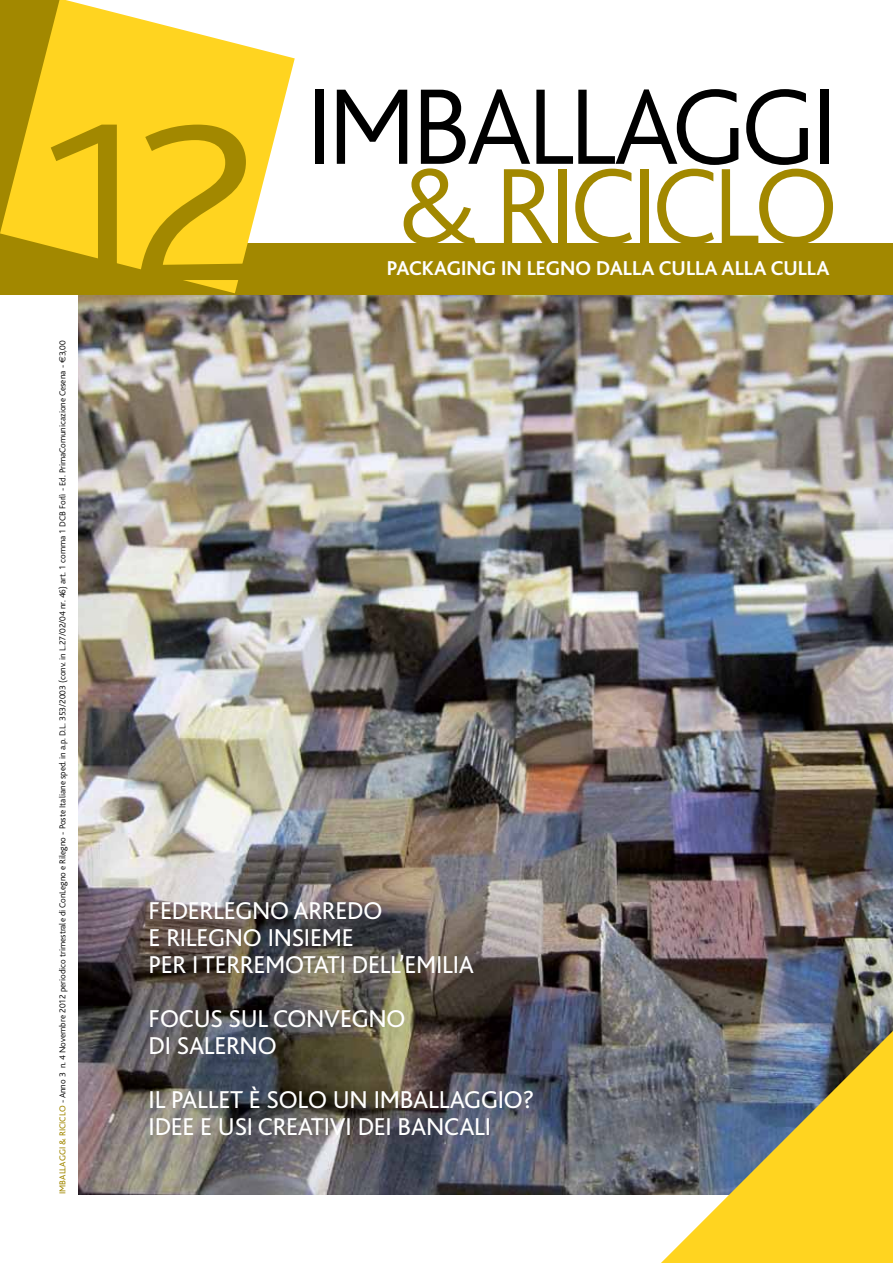
<style>
.page{position:relative;width:893px;height:1263px;background:#fff}
.page>*{position:absolute;margin:0;border:0;box-sizing:border-box;transform-origin:0 0}
.t1{font:300 234px "Bliss";color:#a28800;scale:1.14 1}
.t2{font:300 112.5px "Bliss";letter-spacing:-.05em;color:#000}
.t3{font:300 112.5px "Bliss";color:#a28800}
.t4{font:25.5px/27px "Bliss";letter-spacing:-.01em;color:#fff}
.t5{font:700 21px "Bliss";color:#fff}
.t6{font:300 9px "Bliss";color:#000}
.s1{font-weight:400;color:#a28800}
.s2{font-family:"Euro Sans";font-weight:400}
</style>
<div class="page">
<img style="left:79px;top:294px;width:814px;height:900px">
<div style="left:0;top:243px;width:893px;height:51px;background:#a28800"></div>
<svg style="left:0;top:0;width:295px;height:293px;fill:#ffd420"></svg>
<svg style="left:661px;top:1031px;width:232px;height:232px;background:#b5a555"></svg>
<h1 class="t1" style="left:21px;top:80px;width:214px">12</h1>
<h2 class="t2" style="left:305px;top:68px;width:515px">IMBALLAGGI</h2>
<h2 class="t3" style="left:397px;top:147px;width:442px">&amp; RICICLO</h2>
<h3 class="t5" style="left:387px;top:257px;width:444px">PACKAGING IN LEGNO DALLA CULLA ALLA CULLA</h3>
<p class="t6" style="left:58px;top:1194px;width:855px;rotate:-90deg"><span class="s1">IMBALLAGGI &amp; RICICLO</span> - ANNO 3 N. 4 NOVEMBRE 2012 PERIODICO TRIMESTRALE DI CONLEGNO E RILEGNO - POSTE ITALIANE SPED. IN A.P. D.L. 353/2003 (CONV. IN L.27/02/04 NR. 46) ART. 1 COMMA 1 DCB FORLÌ - ED. PRIMACOMUNICAZIONE CESENA - <span class="s2">E</span>3,00</p>
<h3 class="t4" style="left:149px;top:897px;width:327px">FEDERLEGNO ARREDO<br>E RILEGNO INSIEME<br>PER I TERREMOTATI DELL’EMILIA</h3>
<h3 class="t4" style="left:149px;top:1005px;width:258px">FOCUS SUL CONVEGNO<br>DI SALERNO</h3>
<h3 class="t4" style="left:149px;top:1086px;width:387px">IL PALLET È SOLO UN IMBALLAGGIO?<br>IDEE E USI CREATIVI DEI BANCALI</h3>
</div>
